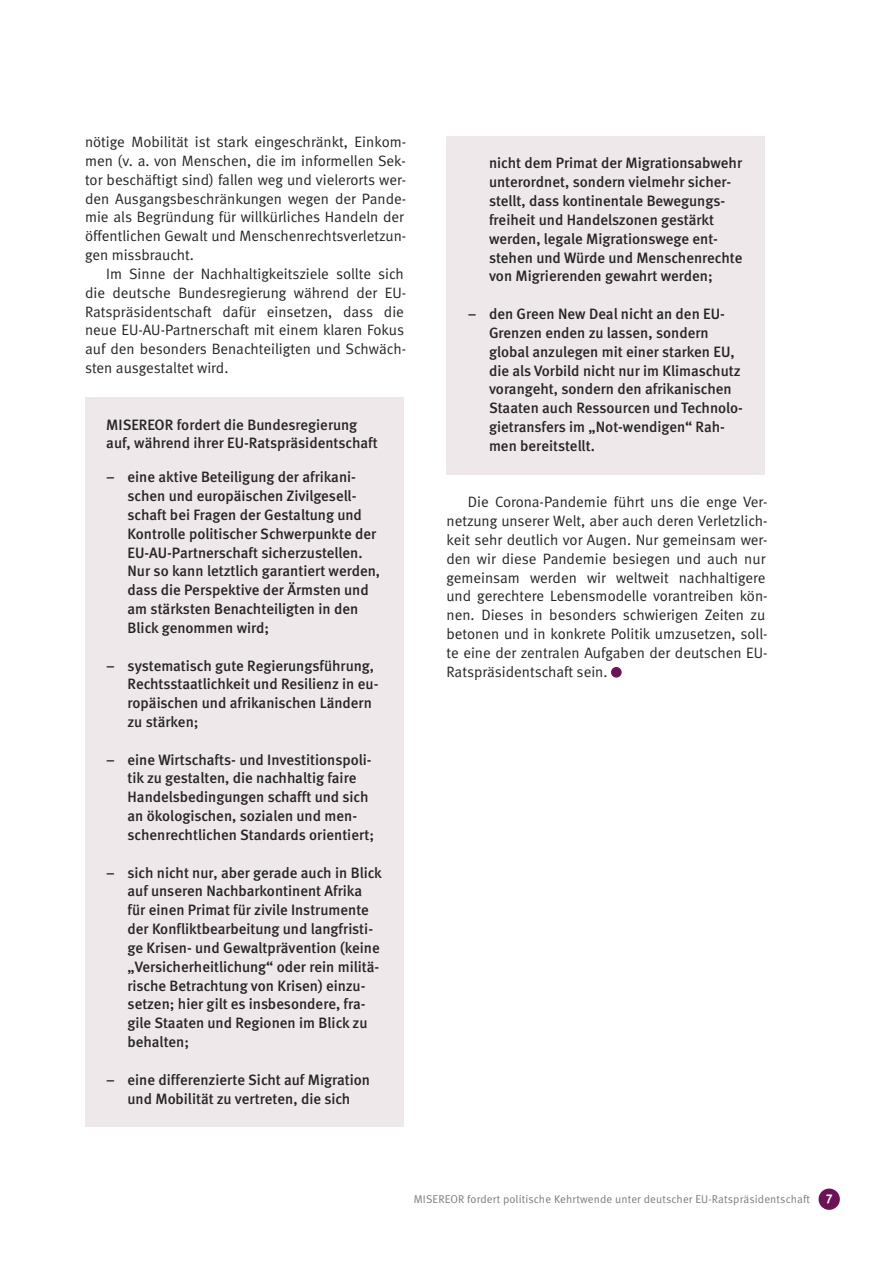
<style>
.page{position:relative;width:893px;height:1263px;background:#fff}
.page>*{position:absolute;margin:0;border:0;box-sizing:border-box;transform-origin:0 0}
.t1{font:15px/18.8px "Meta Medium LF";color:#272526}
.t2{font:15px/18.8px "Meta Normal LF";color:#272526}
.t3{font:11.25px "Meta Normal LF";letter-spacing:.015em;color:#7d7c7d}
.s1{font-family:"Meta Plus Bold Caps";font-size:12.75px;color:#fff}
</style>
<div class="page">
<div style="left:446px;top:136px;width:319px;height:338px;background:#efe8ea"></div>
<div style="left:85px;top:398px;width:319px;height:729px;background:#efe8ea"></div>
<div style="left:819px;top:1188px;width:21px;height:22px;background:#6d1254;border-radius:50%"></div>
<div style="left:611px;top:667px;width:11px;height:11px;background:#6d1254;border-radius:50%"></div>
<p class="t2" style="left:85px;top:134px;width:323px">nötige Mobilität ist stark eingeschränkt, Einkom&shy;men (v. a. von Menschen, die im informellen Sek&shy;tor beschäftigt sind) fallen weg und vielerorts wer&shy;den Ausgangsbeschränkungen wegen der Pande&shy;mie als Begründung für willkürliches Handeln der öffentlichen Gewalt und Menschenrechtsverletzun&shy;gen missbraucht.</p>
<p class="t2" style="left:85px;top:266px;width:323px;text-indent:21px">Im Sinne der Nachhaltigkeitsziele sollte sich die deutsche Bundesregierung während der EU-Ratspräsidentschaft dafür einsetzen, dass die neue EU-AU-Partnerschaft mit einem klaren Fokus auf den besonders Benachteiligten und Schwäch&shy;sten ausgestaltet wird.</p>
<p class="t1" style="left:106px;top:416px;width:273px">MISEREOR fordert die Bundesregierung auf, während ihrer EU-Ratspräsidentschaft</p>
<p class="t1" style="left:128px;top:469px;width:254px;text-indent:-21px">– eine aktive Beteiligung der afrikani&shy;schen und europäischen Zivilgesell&shy;schaft bei Fragen der Gestaltung und Kontrolle politischer Schwerpunkte der EU-AU-Partnerschaft sicherzustellen.<br>Nur so kann letztlich garantiert werden, dass die Perspektive der Ärmsten und am stärksten Benachteiligten in den Blick genommen wird;</p>
<p class="t1" style="left:128px;top:657px;width:252px;text-indent:-21px">– systematisch gute Regierungsführung, Rechtsstaatlichkeit und Resilienz in eu&shy;ropäischen und afrikanischen Ländern zu stärken;</p>
<p class="t1" style="left:128px;top:751px;width:248px;text-indent:-21px">– eine Wirtschafts- und Investitionspoli&shy;tik zu gestalten, die nachhaltig faire Handelsbedingungen schafft und sich an ökologischen, sozialen und men&shy;schenrechtlichen Standards orientiert;</p>
<p class="t1" style="left:128px;top:864px;width:256px;text-indent:-21px">– sich nicht nur, aber gerade auch in Blick auf unseren Nachbarkontinent Afrika für einen Primat für zivile Instrumente der Konfliktbearbeitung und langfristi&shy;ge Krisen- und Gewaltprävention (keine „Versicherheitlichung“ oder rein militä&shy;rische Betrachtung von Krisen) einzu&shy;setzen; hier gilt es insbesondere, fra&shy;gile Staaten und Regionen im Blick zu behalten;</p>
<p class="t1" style="left:106px;top:1071px;width:265px;text-align:center">– eine differenzierte Sicht auf Migration und Mobilität zu vertreten, die sich</p>
<p class="t1" style="left:489px;top:155px;width:255px">nicht dem Primat der Migrationsabwehr unterordnet, sondern vielmehr sicher&shy;stellt, dass kontinentale Bewegungs&shy;freiheit und Handelszonen gestärkt werden, legale Migrationswege ent&shy;stehen und Würde und Menschenrechte von Migrierenden gewahrt werden;</p>
<p class="t1" style="left:489px;top:306px;width:256px;text-indent:-21px">– den Green New Deal nicht an den EU-Grenzen enden zu lassen, sondern global anzulegen mit einer starken EU, die als Vorbild nicht nur im Klimaschutz vorangeht, sondern den afrikanischen Staaten auch Ressourcen und Technolo&shy;gietransfers im „Not-wendigen“ Rah&shy;men bereitstellt.</p>
<p class="t2" style="left:446px;top:494px;width:323px;text-indent:21px">Die Corona-Pandemie führt uns die enge Ver&shy;netzung unserer Welt, aber auch deren Verletzlich&shy;keit sehr deutlich vor Augen. Nur gemeinsam wer&shy;den wir diese Pandemie besiegen und auch nur gemeinsam werden wir weltweit nachhaltigere und gerechtere Lebensmodelle vorantreiben kön&shy;nen. Dieses in besonders schwierigen Zeiten zu betonen und in konkrete Politik umzusetzen, soll&shy;te eine der zentralen Aufgaben der deutschen EU-Ratspräsidentschaft sein.</p>
<p class="t3" style="left:414px;top:1195px;width:420px">MISEREOR fordert politische Kehrtwende unter deutscher EU-Ratspräsidentschaft <span class="s1">7</span></p>
</div>
